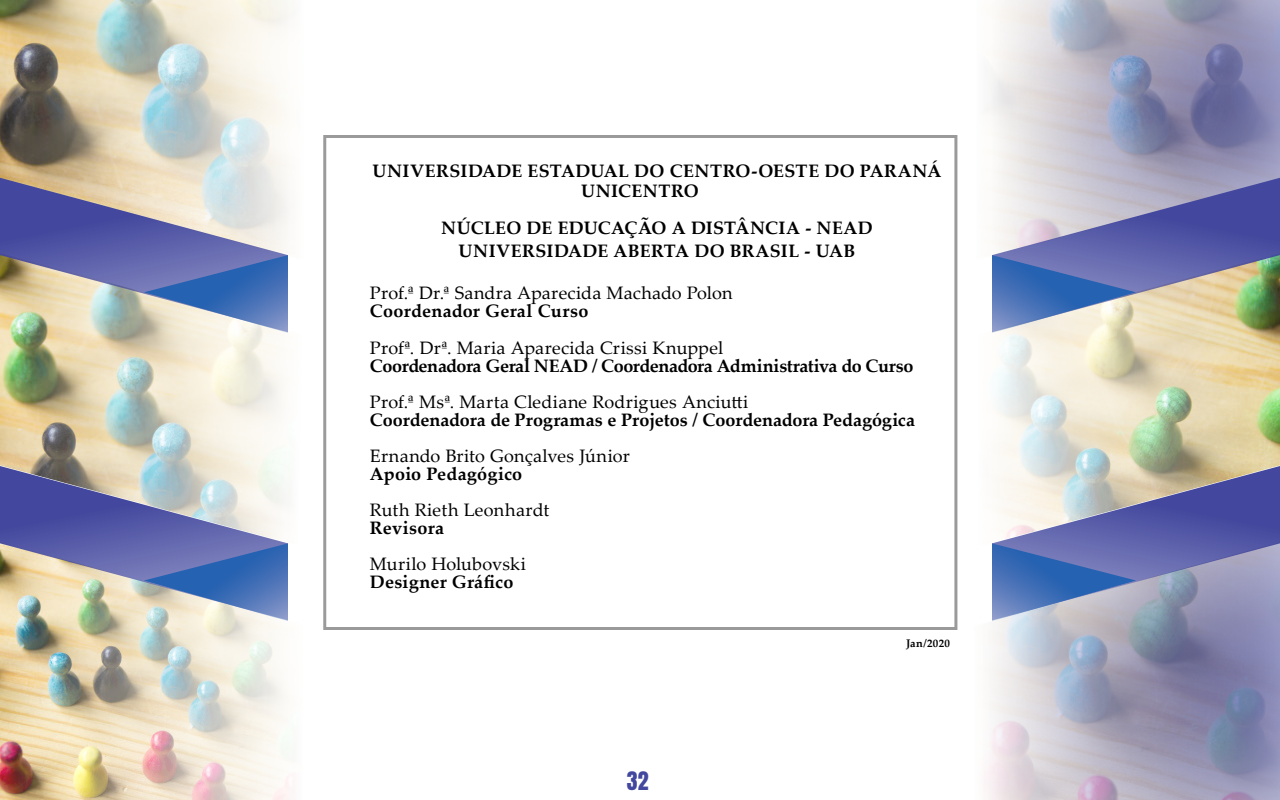
<style>
.page{position:relative;width:1280px;height:800px;background:#fff}
.page>*{position:absolute;margin:0;border:0;box-sizing:border-box;transform-origin:0 0}
.t1{font:21.8px "Anton";color:#43489e}
.t2{font:700 18px/20px "Palatino Linotype";letter-spacing:.005em;color:#000}
.t3{font:18px "Palatino Linotype";letter-spacing:.01em;color:#000}
.t4{font:700 18px "Palatino Linotype";letter-spacing:-.025em;color:#000}
.t5{font:700 11px "Palatino Linotype";letter-spacing:.03em;color:#000}
</style>
<div class="page">
<img style="left:0;top:0;width:1280px;height:800px">
<div style="left:967px;top:0;width:313px;height:261px;background:#fff;opacity:.75"></div>
<div style="left:965px;top:535px;width:315px;height:265px;background:#fff;opacity:.75"></div>
<svg style="left:0;top:178px;width:288px;height:154px;background:#a19fb2"></svg>
<svg style="left:144px;top:255px;width:144px;height:78px;background:#768ebd"></svg>
<img style="left:0;top:466px;width:288px;height:154px">
<svg style="left:144px;top:543px;width:144px;height:78px;background:#738cbb"></svg>
<svg style="left:992px;top:178px;width:288px;height:154px;background:#9a9ab2"></svg>
<svg style="left:992px;top:255px;width:144px;height:78px;background:#778ebd"></svg>
<svg style="left:992px;top:466px;width:288px;height:154px;background:#9394b7"></svg>
<svg style="left:992px;top:543px;width:144px;height:78px;background:#6b84bb"></svg>
<div style="left:325px;top:136px;width:631px;height:492px;background:#fff"></div>
<p class="t2" style="left:581px;top:160px;width:362px;text-indent:-209px">UNIVERSIDADE ESTADUAL DO CENTRO-OESTE DO PARANÁ<br>UNICENTRO</p>
<p class="t2" style="left:441px;top:216px;width:433px;line-height:22.8px;text-align:center">NÚCLEO DE EDUCAÇÃO A DISTÂNCIA - NEAD<br>UNIVERSIDADE ABERTA DO BRASIL - UAB</p>
<p class="t3" style="left:370px;top:280px;width:364px">Prof.ª Dr.ª Sandra Aparecida Machado Polon</p>
<p class="t2" style="left:370px;top:300px;width:220px">Coordenador Geral Curso</p>
<p class="t3" style="left:370px;top:336px;width:355px">Profª. Drª. Maria Aparecida Crissi Knuppel</p>
<p class="t4" style="left:370px;top:354px;width:545px">Coordenadora Geral NEAD / Coordenadora Administrativa do Curso</p>
<p class="t3" style="left:370px;top:390px;width:380px">Prof.ª Msª. Marta Clediane Rodrigues Anciutti</p>
<p class="t2" style="left:370px;top:410px;width:547px">Coordenadora de Programas e Projetos / Coordenadora Pedagógica</p>
<p class="t3" style="left:370px;top:444px;width:261px">Ernando Brito Gonçalves Júnior</p>
<p class="t2" style="left:370px;top:464px;width:154px">Apoio Pedagógico</p>
<p class="t3" style="left:370px;top:498px;width:181px">Ruth Rieth Leonhardt</p>
<p class="t2" style="left:370px;top:518px;width:76px">Revisora</p>
<p class="t3" style="left:370px;top:552px;width:157px">Murilo Holubovski</p>
<p class="t2" style="left:370px;top:572px;width:145px">Designer Gráfico</p>
<p class="t1" style="left:627px;top:770px;width:23px">32</p>
<p class="t5" style="left:906px;top:636px;width:46px">Jan/2020</p>
</div>
